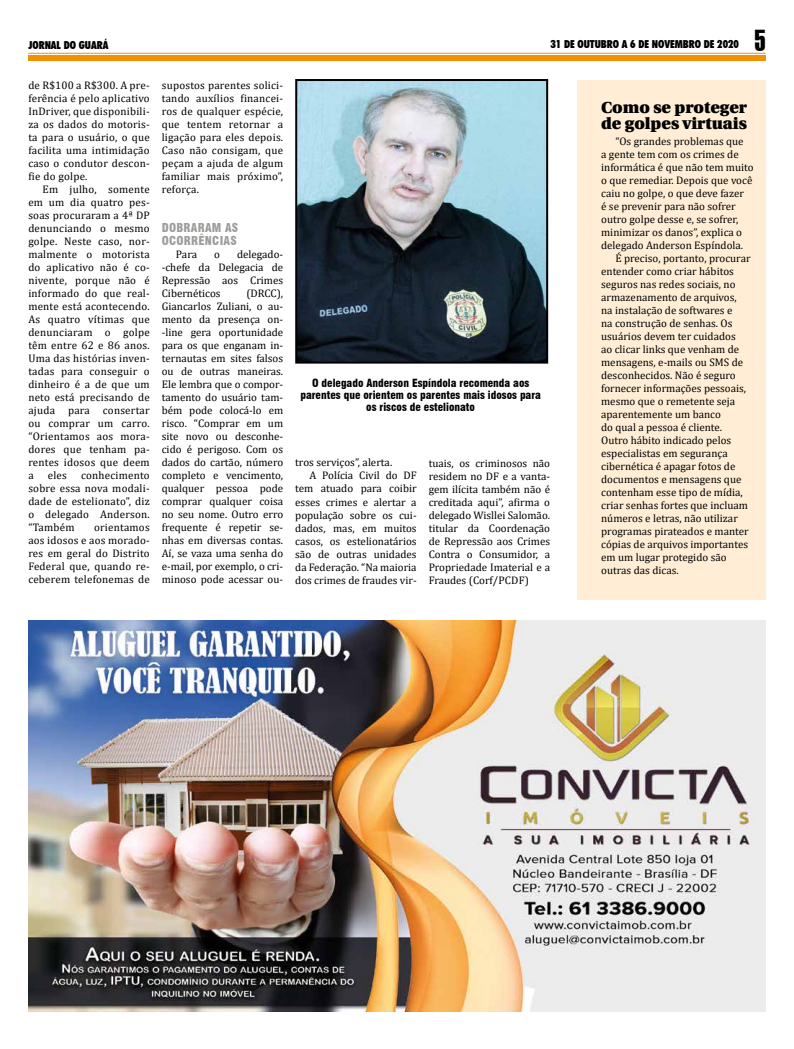
<style>
.page{position:relative;width:794px;height:1049px;background:#fff}
.page>*{position:absolute;margin:0;border:0;box-sizing:border-box;transform-origin:0 0}
.t1{font:29.6px "Swiss 911 BT Extra Compressed";color:#000}
.t2{font:900 16px/16px "Utopia";color:#000}
.t3{font:900 condensed 12px/13px "Swiss 721 BT";letter-spacing:.02em;color:#9d9d9c}
.t4{font:11px/13px "Cambria";color:#000;text-align:justify}
.t5{font:900 condensed 11px/12px "Swiss 721 BT";color:#000;text-align:center}
.t6{font:900 condensed 11px "Futura BT";color:#000}
</style>
<div class="page">
<div style="left:28px;top:55px;width:737px;height:6px;background:#f39200"></div>
<hr style="left:28px;top:53px;width:737px;height:1px;background:#f39200">
<img style="left:28px;top:620px;width:737px;height:392px">
<div style="left:577px;top:80px;width:188px;height:520px;background:#ffeed5"></div>
<svg style="left:295px;top:79px;width:254px;height:285px"></svg>
<p class="t6" style="left:28px;top:38px;width:82px">JORNAL DO GUARÁ</p>
<p class="t6" style="left:550px;top:37px;width:190px">31 DE OUTUBRO A 6 DE NOVEMBRO DE 2020</p>
<h1 class="t1" style="left:754px;top:24px;width:13px">5</h1>
<p class="t4" style="left:28px;top:78px;width:123px">de R$100 a R$300. A pre&shy;ferência é pelo aplicativo InDriver, que disponibili&shy;za os dados do motoris&shy;ta para o usuário, o que facilita uma intimidação caso o condutor descon&shy;fie do golpe.</p>
<p class="t4" style="left:28px;top:182px;width:123px;text-indent:14px">Em julho, somente em um dia quatro pes&shy;soas procuraram a 4ª DP denunciando o mesmo golpe. Neste caso, nor&shy;malmente o motorista do aplicativo não é co&shy;nivente, porque não é informado do que real&shy;mente está acontecendo.<br>As quatro vítimas que denunciaram o golpe têm entre 62 e 86 anos.<br>Uma das histórias inven&shy;tadas para conseguir o dinheiro é a de que um neto está precisando de ajuda para consertar ou comprar um carro. “Orientamos aos mora&shy;dores que tenham pa&shy;rentes idosos que deem a</p>
<p class="t4" style="left:162px;top:78px;width:123px">supostos parentes solici&shy;tando auxílios financei&shy;ros de qualquer espécie, que tentem retornar a ligação para eles depois.<br>Caso não consigam, que peçam a ajuda de algum familiar mais próximo”, reforça.</p>
<p class="t3" style="left:162px;top:221px;width:78px">DOBRARAM AS<br>OCORRÊNCIAS</p>
<p class="t4" style="left:176px;top:247px;width:23px">Para</p>
<p class="t4" style="left:214px;top:247px;width:7px">o</p>
<h2 class="t2" style="left:601px;top:100px;width:147px">Como se proteger de golpes virtuais</h2>
<p class="t4" style="left:615px;top:135px;width:130px">“Os grandes problemas que</p>
<p class="t4" style="left:601px;top:148px;width:139px">a gente tem com os crimes de</p>
<p class="t4" style="left:601px;top:161px;width:154px">informática é que não tem muito</p>
<p class="t4" style="left:601px;top:174px;width:153px">o que remediar. Depois que você</p>
<p class="t4" style="left:601px;top:187px;width:144px">caiu no golpe, o que deve fazer</p>
<p class="t4" style="left:601px;top:200px;width:136px">é se prevenir para não sofrer</p>
<p class="t4" style="left:601px;top:213px;width:139px">outro golpe desse e, se sofrer,</p>
<p class="t4" style="left:601px;top:226px;width:142px">minimizar os danos”, explica o</p>
<p class="t4" style="left:601px;top:239px;width:143px">delegado Anderson Espíndola.</p>
<p class="t4" style="left:615px;top:252px;width:137px">É preciso, portanto, procurar</p>
<p class="t4" style="left:601px;top:265px;width:134px">entender como criar hábitos</p>
<p class="t4" style="left:601px;top:278px;width:136px">seguros nas redes sociais, no</p>
<p class="t4" style="left:601px;top:291px;width:137px">armazenamento de arquivos,</p>
<p class="t4" style="left:601px;top:304px;width:133px">na instalação de softwares e</p>
<p class="t4" style="left:601px;top:317px;width:133px">na construção de senhas. Os</p>
<p class="t4" style="left:601px;top:330px;width:136px">usuários devem ter cuidados</p>
<p class="t4" style="left:601px;top:343px;width:139px">ao clicar links que venham de</p>
<p class="t4" style="left:601px;top:356px;width:143px">mensagens, e-mails ou SMS de</p>
<p class="t4" style="left:601px;top:369px;width:136px">desconhecidos. Não é seguro</p>
<p class="t4" style="left:601px;top:382px;width:146px">fornecer informações pessoais,</p>
<p class="t4" style="left:601px;top:395px;width:136px">mesmo que o remetente seja</p>
<p class="t4" style="left:601px;top:408px;width:121px">aparentemente um banco</p>
<p class="t4" style="left:601px;top:421px;width:123px">do qual a pessoa é cliente.</p>
<p class="t4" style="left:601px;top:434px;width:132px">Outro hábito indicado pelos</p>
<p class="t4" style="left:601px;top:447px;width:128px">especialistas em segurança</p>
<p class="t4" style="left:601px;top:460px;width:136px">cibernética é apagar fotos de</p>
<p class="t4" style="left:601px;top:473px;width:142px">documentos e mensagens que</p>
<p class="t4" style="left:601px;top:486px;width:143px">contenham esse tipo de mídia,</p>
<p class="t4" style="left:601px;top:499px;width:148px">criar senhas fortes que incluam</p>
<p class="t4" style="left:601px;top:512px;width:138px">números e letras, não utilizar</p>
<p class="t4" style="left:601px;top:525px;width:149px">programas pirateados e manter</p>
<p class="t4" style="left:601px;top:538px;width:148px">cópias de arquivos importantes</p>
<p class="t4" style="left:601px;top:551px;width:127px">em um lugar protegido são</p>
<p class="t4" style="left:601px;top:564px;width:79px">outras das dicas.</p>
<p class="t4" style="left:162px;top:247px;width:123px;text-indent:75px">delegado--chefe da Delegacia de Repressão aos Crimes Cibernéticos</p>
<p class="t4" style="left:162px;top:286px;width:123px;text-indent:85px">(DRCC), Giancarlos Zuliani, o au&shy;mento da presença on--line gera oportunidade para os que enganam in&shy;ternautas em sites falsos ou de outras maneiras.<br>Ele lembra que o compor&shy;tamento do usuário tam&shy;bém pode colocá-lo em risco. “Comprar em um site novo ou desconhe&shy;cido é perigoso. Com os dados do cartão, número completo e vencimento, qualquer pessoa pode comprar qualquer coisa no seu nome. Outro erro frequente é repetir se&shy;nhas em diversas contas.<br>Aí, se vaza uma senha do e-mail, por exemplo, o cri&shy;minoso pode acessar ou-</p>
<p class="t5" style="left:300px;top:377px;width:242px">O delegado Anderson Espíndola recomenda aos parentes que orientem os parentes mais idosos para os riscos de estelionato</p>
<p class="t4" style="left:295px;top:456px;width:98px">tros serviços”, alerta.</p>
<p class="t4" style="left:309px;top:469px;width:109px">A Polícia Civil do DF</p>
<p class="t4" style="left:295px;top:482px;width:123px">tem atuado para coibir</p>
<p class="t4" style="left:295px;top:495px;width:123px">esses crimes e alertar a</p>
<p class="t4" style="left:295px;top:508px;width:123px">população sobre os cui-</p>
<p class="t4" style="left:295px;top:521px;width:123px">dados, mas, em muitos</p>
<p class="t4" style="left:295px;top:534px;width:123px">casos, os estelionatários</p>
<p class="t4" style="left:295px;top:547px;width:123px">são de outras unidades</p>
<p class="t4" style="left:295px;top:560px;width:123px">da Federação. “Na maioria</p>
<p class="t4" style="left:295px;top:573px;width:123px">dos crimes de fraudes vir-</p>
<p class="t4" style="left:429px;top:456px;width:123px">tuais, os criminosos não residem no DF e a vanta&shy;gem ilícita também não é creditada aqui”, afirma o delegado Wisllei Salomão. titular da Coordenação de Repressão aos Crimes Contra o Consumidor, a Propriedade Imaterial e a Fraudes (Corf/PCDF)</p>
<p class="t4" style="left:28px;top:468px;width:123px;text-indent:53px">conhecimento sobre essa nova modali&shy;dade de estelionato”, diz o delegado Anderson. “Também</p>
<p class="t4" style="left:48px;top:468px;width:21px">eles</p>
<p class="t4" style="left:28px;top:520px;width:123px;text-indent:66px">orientamos aos idosos e aos morado&shy;res em geral do Distrito Federal que, quando re&shy;ceberem telefonemas de</p>
</div>
